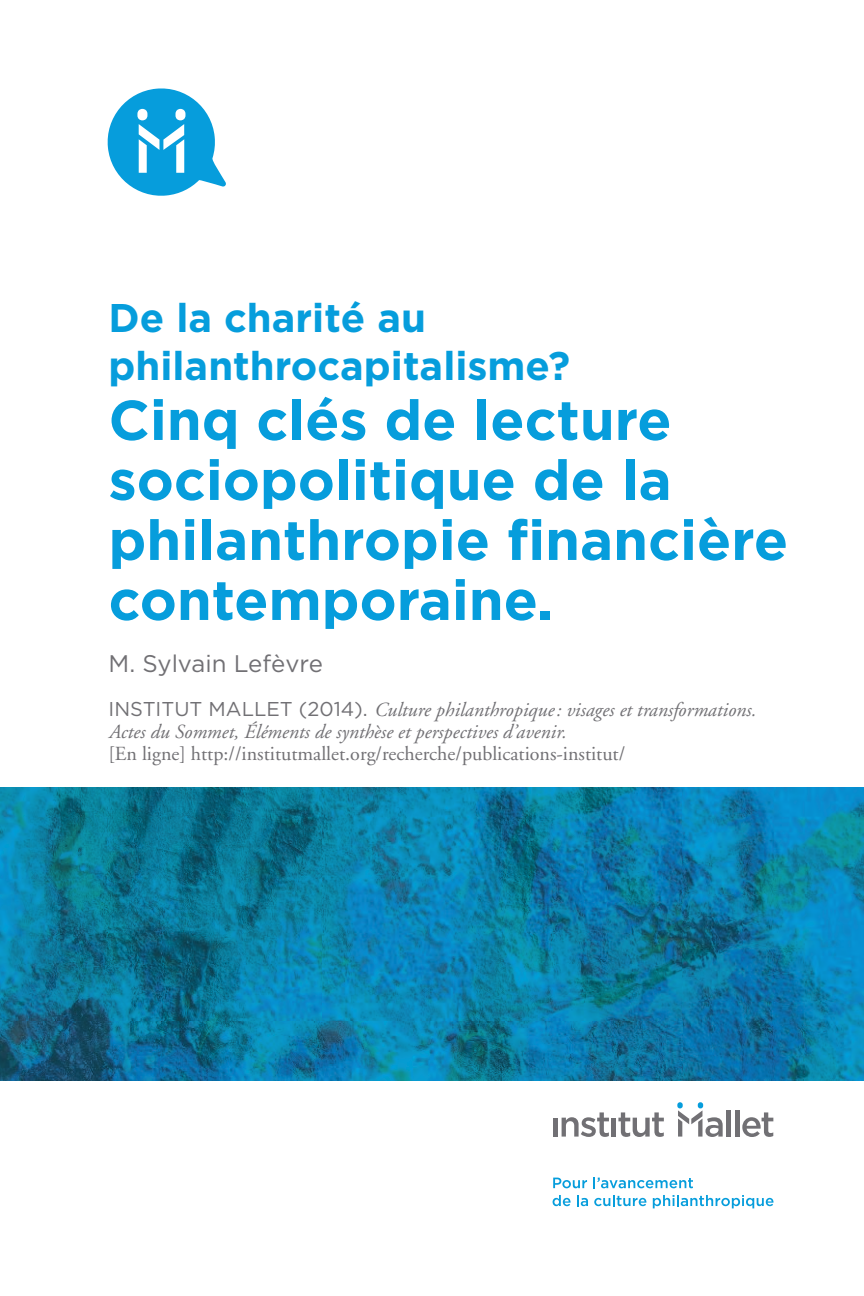
<style>
.page{position:relative;width:864px;height:1296px;background:#fff}
.page>*{position:absolute;margin:0;border:0;box-sizing:border-box;transform-origin:0 0}
.t1{font:700 56px/60px "Gotham";color:#069ddc}
.t2{font:700 40px/48px "Gotham";color:#069ddc}
.t3{font:24px "Gotham";color:#717074}
.t4{font:italic 20px/22px "Adobe Garamond";color:#717074}
.t5{font:20px "Adobe Garamond";color:#717074}
.s1{font-family:"Gotham";font-style:normal}
</style>
<div class="page">
<img style="left:0;top:787px;width:864px;height:293px">
<div style="left:553px;top:1118px;width:5px;height:19px;background:#717074"></div>
<svg style="left:562px;top:1112px;width:47px;height:25px"></svg>
<hr style="left:612px;top:1118px;width:4px;height:19px;background:#717074">
<svg style="left:618px;top:1112px;width:46px;height:25px"></svg>
<hr style="left:727px;top:1110px;width:4px;height:27px;background:#717074">
<hr style="left:735px;top:1110px;width:4px;height:27px;background:#717074">
<svg style="left:742px;top:1112px;width:31px;height:25px"></svg>
<svg style="left:677px;top:1102px;width:46px;height:35px"></svg>
<svg style="left:553px;top:1178px;width:34px;height:10px"></svg>
<svg style="left:593px;top:1177px;width:100px;height:11px"></svg>
<svg style="left:553px;top:1195px;width:18px;height:11px"></svg>
<svg style="left:577px;top:1195px;width:11px;height:11px"></svg>
<svg style="left:594px;top:1195px;width:52px;height:11px"></svg>
<svg style="left:653px;top:1195px;width:120px;height:13px"></svg>
<svg style="left:107px;top:88px;width:119px;height:108px"></svg>
<div style="left:137px;top:109px;width:10px;height:11px;background:#fff;border-radius:5px"></div>
<div style="left:176px;top:109px;width:9px;height:11px;background:#fff;border-radius:5px"></div>
<h2 class="t2" style="left:109px;top:294px;width:463px">De la charité au philanthrocapitalisme?</h2>
<h1 class="t1" style="left:109px;top:391px;width:681px">Cinq clés de lecture sociopolitique de la philanthropie financière contemporaine.</h1>
<p class="t3" style="left:109px;top:650px;width:216px">M. Sylvain Lefèvre</p>
<p class="t4" style="left:109px;top:701px;width:649px"><span class="s1">INSTITUT MALLET (2014).</span> Culture philanthropique: visages et transformations.<br>Actes du Sommet, Éléments de synthèse et perspectives d’avenir.</p>
<p class="t5" style="left:109px;top:746px;width:518px">[En ligne] http://institutmallet.org/recherche/publications-institut/</p>
</div>
